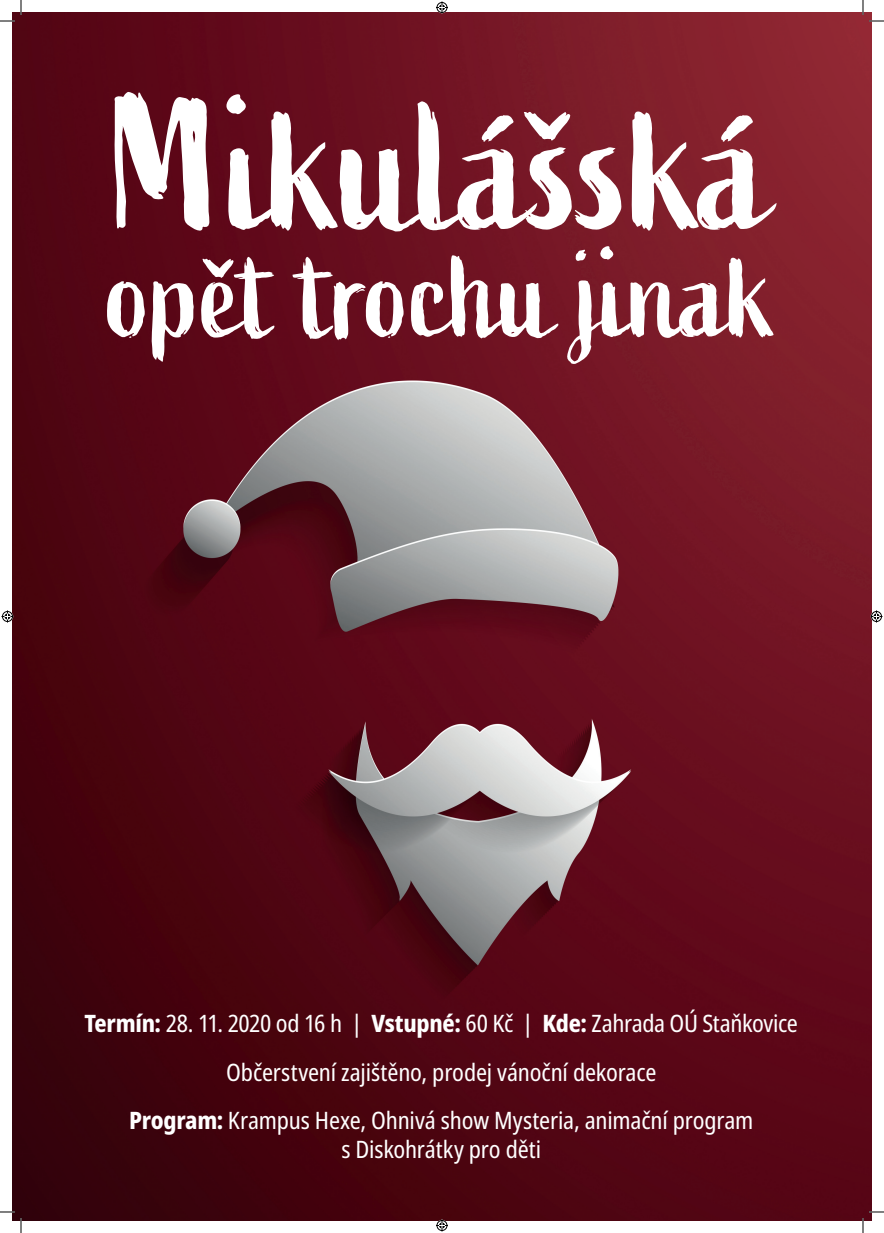
<style>
.page{position:relative;width:884px;height:1233px;background:#fff}
.page>*{position:absolute;margin:0;border:0;box-sizing:border-box;transform-origin:0 0}
.t1{font:188px "Active";color:#fff}
.t2{font:126px "Active";color:#fff}
.t3{font:condensed 24px/48.6px "Noto Sans";letter-spacing:-.01em;color:#fff;text-align:center}
.s1{font-weight:800}
</style>
<div class="page">
<img style="left:12px;top:12px;width:859px;height:1208px">
<svg style="left:0;top:1211px;width:15px;height:1px"></svg>
<svg style="left:869px;top:1211px;width:15px;height:1px"></svg>
<svg style="left:0;top:0;width:22px;height:22px"></svg>
<svg style="left:20px;top:1218px;width:2px;height:15px"></svg>
<svg style="left:862px;top:0;width:22px;height:22px"></svg>
<svg style="left:862px;top:1218px;width:2px;height:15px"></svg>
<svg style="left:436px;top:1px;width:12px;height:12px"></svg>
<svg style="left:436px;top:1219px;width:12px;height:12px"></svg>
<svg style="left:2px;top:610px;width:12px;height:12px"></svg>
<svg style="left:870px;top:610px;width:12px;height:12px"></svg>
<h1 class="t1" style="left:112px;top:58px;width:660px">Mikulášská</h1>
<h2 class="t2" style="left:108px;top:222px;width:669px">opět trochu jinak</h2>
<p class="t3" style="left:85px;top:999px;width:715px"><span class="s1">Termín:</span> 28. 11. 2020 od 16 h | <span class="s1">Vstupné:</span> 60 Kč | <span class="s1">Kde:</span> Zahrada OÚ Staňkovice<br>Občerstvení zajištěno, prodej vánoční dekorace<br><span class="s1">Program:</span> Krampus Hexe, Ohnivá show Mysteria, animační program</p>
<p class="t3" style="left:341px;top:1125px;width:201px">s Diskohrátky pro děti</p>
</div>
